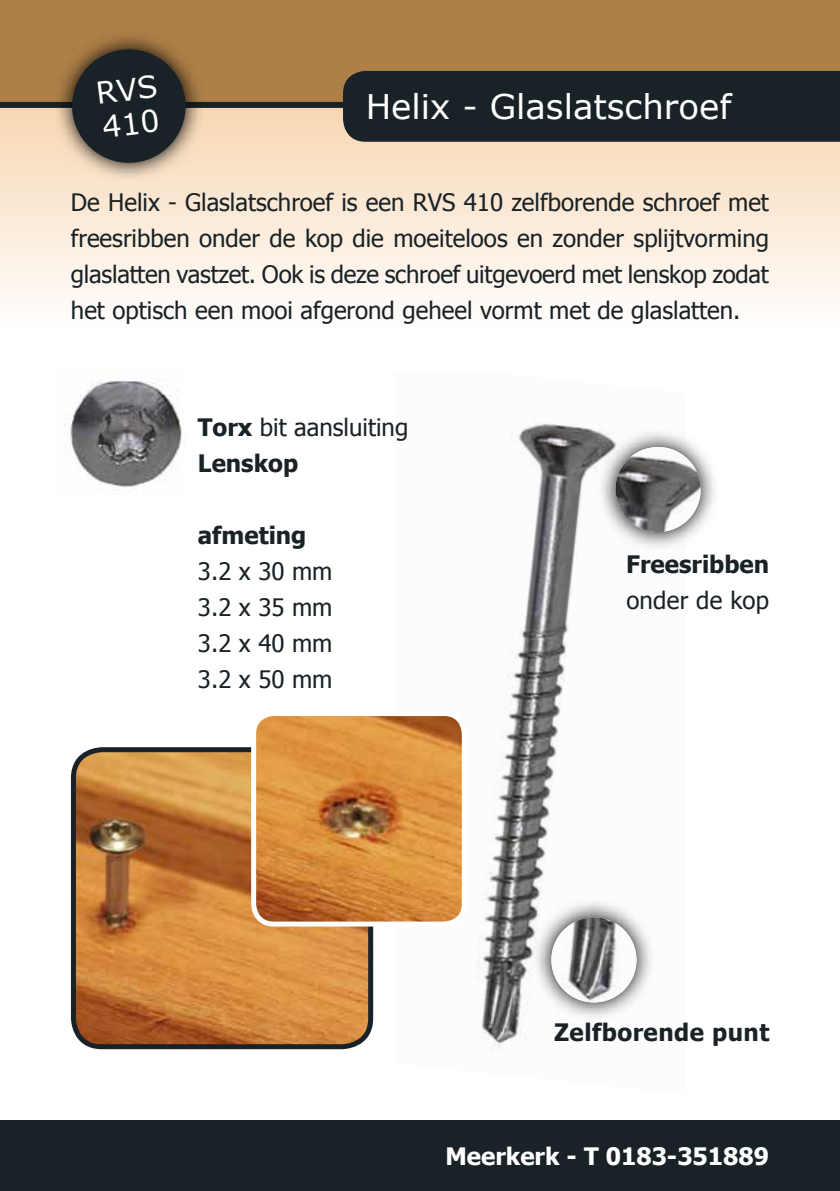
<style>
.page{position:relative;width:840px;height:1191px;background:#fff}
.page>*{position:absolute;margin:0;border:0;box-sizing:border-box;transform-origin:0 0}
.t1{font:34px "Verdana";color:#fff}
.t2{font:30px/34px "Verdana";color:#fff}
.t3{font:24px/36px "Tahoma";color:#192226;text-align:justify}
.t4{font:700 24px "Tahoma";color:#fff}
.t5{font:700 24px "Tahoma";color:#192226}
.t6{font:700 24px "Tahoma";letter-spacing:.02em;color:#192226}
.s1{font-weight:700}
</style>
<div class="page">
<img style="left:476px;top:423px;width:120px;height:627px">
<div style="left:0;top:0;width:839px;height:106px;background:#ae8048"></div>
<div style="left:0;top:106px;width:839px;height:227px;background:linear-gradient(to bottom,#f7d7b2,#fff)"></div>
<div style="left:0;top:102px;width:473px;height:6px;background:#192226"></div>
<div style="left:0;top:1120px;width:839px;height:71px;background:#192226"></div>
<div style="left:343px;top:71px;width:496px;height:71px;background:#192226"></div>
<img style="left:73px;top:753px;width:297px;height:293px">
<div style="left:71px;top:747px;width:302px;height:302px;border:5px solid #192226;border-radius:28px"></div>
<img style="left:68px;top:380px;width:115px;height:109px">
<img style="left:253px;top:717px;width:207px;height:207px">
<div style="left:251px;top:711px;width:215px;height:215px;border:5px solid #fff;border-radius:20px"></div>
<svg style="left:596px;top:431px;width:118px;height:117px"></svg>
<img style="left:615px;top:447px;width:85px;height:85px;border-radius:43px">
<svg style="left:532px;top:899px;width:120px;height:121px"></svg>
<img style="left:551px;top:917px;width:85px;height:85px;border-radius:43px">
<svg style="left:54px;top:36px;width:150px;height:145px"></svg>
<svg style="left:69px;top:46px;width:120px;height:120px;background:#424039"></svg>
<p class="t2" style="left:94px;top:77px;width:63px;rotate:-7deg">RVS<br>410</p>
<h1 class="t1" style="left:365px;top:85px;width:367px">Helix - Glaslatschroef</h1>
<p class="t3" style="left:71px;top:183px;width:699px">De Helix - Glaslatschroef is een RVS 410 zelfborende schroef met freesribben onder de kop die moeiteloos en zonder splijtvorming glaslatten vastzet. Ook is deze schroef uitgevoerd met lenskop zodat het optisch een mooi afgerond geheel vormt met de glaslatten.</p>
<p class="t3" style="left:198px;top:408px;width:212px"><span class="s1">Torx</span> bit aansluiting<br><span class="s1">Lenskop</span></p>
<p class="t5" style="left:198px;top:518px;width:110px">afmeting</p>
<p class="t3" style="left:198px;top:552px;width:136px">3.2 x 30 mm 3.2 x 35 mm 3.2 x 40 mm 3.2 x 50 mm</p>
<p class="t5" style="left:626px;top:547px;width:144px">Freesribben</p>
<p class="t3" style="left:626px;top:581px;width:144px">onder de kop</p>
<p class="t6" style="left:554px;top:1015px;width:216px">Zelfborende punt</p>
<p class="t4" style="left:445px;top:1139px;width:325px">Meerkerk - T 0183-351889</p>
</div>
